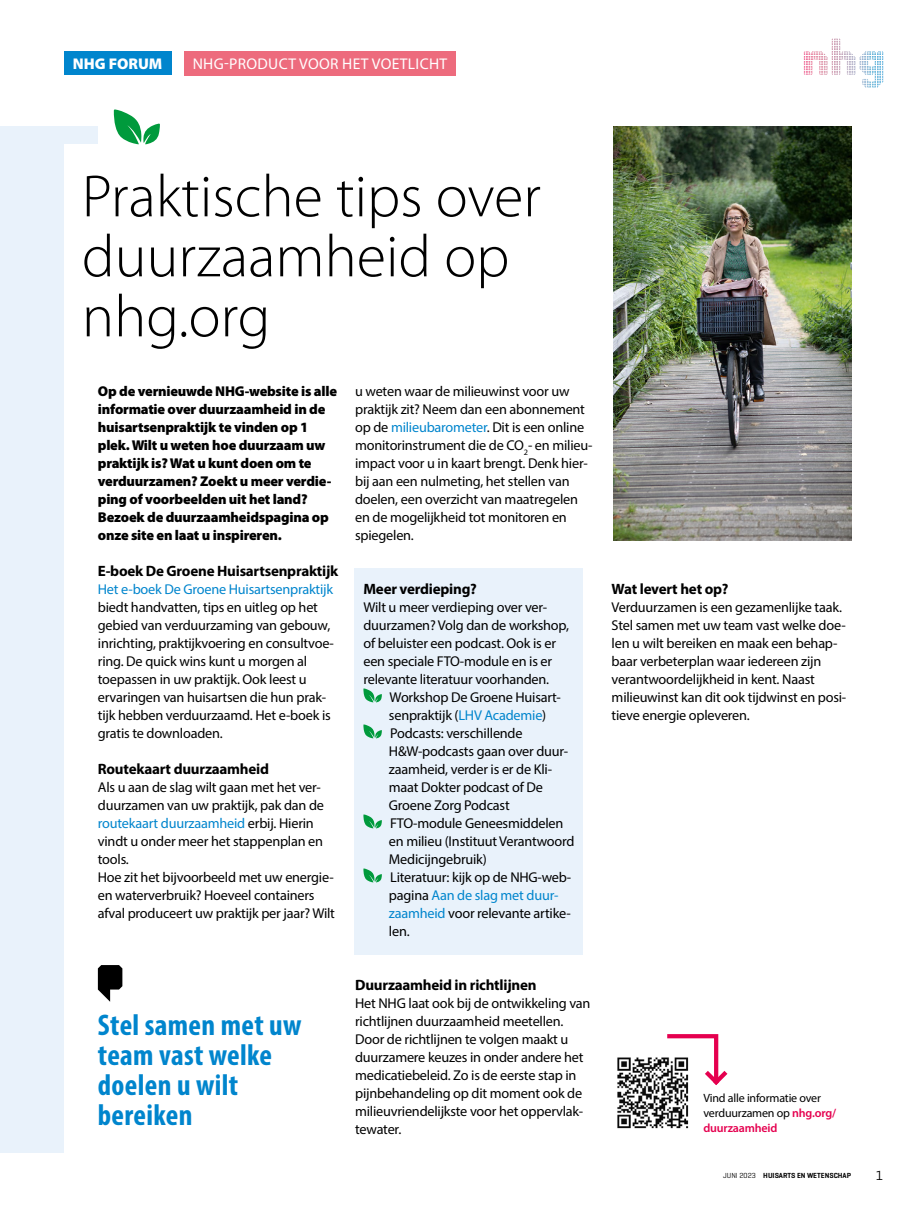
<style>
.page{position:relative;width:915px;height:1212px;background:#fff}
.page>*{position:absolute;margin:0;border:0;box-sizing:border-box;transform-origin:0 0}
.Title_x{font:300 60px/60px "Myriad Pro";color:#000}
.Eyecatcher_blauw{font:30px/30px "Myriad Variable Concept";letter-spacing:.01em;color:#0085cd}
.Category_x{font:15.6px "Myriad Pro";letter-spacing:.02em;color:#fff}
.t1{font:900 15.6px "Myriad Pro";color:#fff}
.SectionHeading_1_x{font:700 15px "Myriad Pro";letter-spacing:-.015em;color:#000}
.Para_x{font:14.25px/18px "Myriad Pro";letter-spacing:-.015em;color:#000}
.List_unordered_1_x{font:14.25px/18px "Myriad Pro";letter-spacing:-.015em;color:#000}
.Trailer{font:900 14.25px/18px "Myriad Pro";letter-spacing:-.015em;color:#000}
.t2{font:13.5px "Geogrotesque";color:#000}
.Source_x{font:12px/15px "Myriad Pro";letter-spacing:-.015em;color:#000}
.t3{font:600 7.5px "Geogrotesque";color:#000}
.t4{font:7.5px "Geogrotesque";color:#000}
.s1{color:#0085cd}
.s2{font-weight:600;color:#e5004f}
.s3{font-weight:400}
</style>
<div class="page">
<div style="left:0;top:126px;width:850px;height:1026px;background:#e9f2fb"></div>
<svg style="left:804px;top:39px;width:79px;height:13px"></svg>
<div style="left:184px;top:51px;width:272px;height:24px;background:#ed6b7d"></div>
<div style="left:64px;top:110px;width:786px;height:1042px;background:#fff"></div>
<div style="left:64px;top:126px;width:34px;height:17px;background:#e9f2fb"></div>
<div style="left:64px;top:51px;width:107px;height:24px;background:#0085cd"></div>
<img style="left:617px;top:1057px;width:72px;height:72px">
<svg style="left:662px;top:1034px;width:65px;height:51px"></svg>
<svg style="left:98px;top:965px;width:24px;height:37px"></svg>
<img style="left:613px;top:126px;width:237px;height:414px">
<svg style="left:114px;top:109px;width:46px;height:35px"></svg>
<div style="left:355px;top:568px;width:228px;height:387px;background:#e9f2fb"></div>
<svg style="left:363px;top:688px;width:19px;height:14px"></svg>
<svg style="left:363px;top:724px;width:19px;height:14px"></svg>
<svg style="left:363px;top:814px;width:19px;height:14px"></svg>
<svg style="left:363px;top:868px;width:19px;height:14px"></svg>
<p class="t1" style="left:73px;top:54px;width:91px">NHG FORUM</p>
<p class="Category_x" style="left:193px;top:54px;width:256px">NHG-PRODUCT VOOR HET VOETLICHT</p>
<p class="Title_x" style="left:82px;top:167px;width:460px">Praktische tips over duurzaamheid op nhg.org</p>
<p class="Trailer" style="left:98px;top:383px;width:240px">Op de vernieuwde NHG-website is alle informatie over duurzaamheid in de huisartsenpraktijk te vinden op 1 plek. Wilt u weten hoe duurzaam uw praktijk is? Wat u kunt doen om te verduurzamen? Zoekt u meer verdie&shy;ping of voorbeelden uit het land?<br>Bezoek de duurzaamheidspagina op onze site en laat u inspireren.</p>
<p class="SectionHeading_1_x" style="left:98px;top:561px;width:242px">E-boek De Groene Huisartsenpraktijk</p>
<p class="Para_x" style="left:98px;top:580px;width:237px"><span class="s1">Het e-boek De Groene Huisartsenpraktijk </span>biedt handvatten, tips en uitleg op het gebied van verduurzaming van gebouw, inrichting, praktijkvoering en consultvoe&shy;ring. De quick wins kunt u morgen al toepassen in uw praktijk. Ook leest u ervaringen van huisartsen die hun prak&shy;tijk hebben verduurzaamd. Het e-boek is gratis te downloaden.</p>
<p class="SectionHeading_1_x" style="left:98px;top:759px;width:173px">Routekaart duurzaamheid</p>
<p class="Para_x" style="left:98px;top:778px;width:228px">Als u aan de slag wilt gaan met het ver&shy;duurzamen van uw praktijk, pak dan de <span class="s1">routekaart duurzaamheid</span> erbij. Hierin vindt u onder meer het stappenplan en tools.</p>
<p class="Para_x" style="left:98px;top:868px;width:238px">Hoe zit het bijvoorbeeld met uw energie&shy;en waterverbruik? Hoeveel containers afval produceert uw praktijk per jaar? Wilt</p>
<p class="Para_x" style="left:355px;top:382px;width:239px">u weten waar de milieuwinst voor uw praktijk zit? Neem dan een abonnement op de <span class="s1">milieubarometer</span>. Dit is een online monitorinstrument die de CO<sub>2</sub>- en milieu&shy;impact voor u in kaart brengt. Denk hier&shy;bij aan een nulmeting, het stellen van doelen, een overzicht van maatregelen en de mogelijkheid tot monitoren en spiegelen.</p>
<p class="SectionHeading_1_x" style="left:363px;top:579px;width:115px">Meer verdieping?</p>
<p class="Para_x" style="left:363px;top:598px;width:207px">Wilt u meer verdieping over ver&shy;duurzamen? Volg dan de workshop, of beluister een podcast. Ook is er een speciale FTO-module en is er relevante literatuur voorhanden.</p>
<p class="List_unordered_1_x" style="left:389px;top:688px;width:173px">Workshop De Groene Huisart&shy;senpraktijk (<span class="s1">LHV Academie</span>)</p>
<p class="List_unordered_1_x" style="left:389px;top:724px;width:181px">Podcasts: verschillende<br>H&amp;W-podcasts gaan over duur&shy;zaamheid, verder is er de Kli&shy;maat Dokter podcast of De<br>Groene Zorg Podcast</p>
<p class="List_unordered_1_x" style="left:389px;top:814px;width:187px">FTO-module Geneesmiddelen en milieu (Instituut Verantwoord<br>Medicijngebruik)</p>
<p class="List_unordered_1_x" style="left:389px;top:868px;width:184px">Literatuur: kijk op de NHG-web&shy;pagina <span class="s1">Aan de slag met duur&shy;zaamheid</span> voor relevante artike&shy;len.</p>
<p class="Eyecatcher_blauw" style="left:98px;top:1010px;width:205px">Stel samen met uw team vast welke doelen u wilt bereiken</p>
<p class="SectionHeading_1_x" style="left:355px;top:975px;width:183px">Duurzaamheid in richtlijnen</p>
<p class="Para_x" style="left:355px;top:994px;width:237px">Het NHG laat ook bij de ontwikkeling van richtlijnen duurzaamheid meetellen.<br>Door de richtlijnen te volgen maakt u duurzamere keuzes in onder andere het medicatiebeleid. Zo is de eerste stap in pijnbehandeling op dit moment ook de milieuvriendelijkste voor het oppervlak&shy;tewater.</p>
<p class="SectionHeading_1_x" style="left:611px;top:579px;width:118px">Wat levert het op?</p>
<p class="Para_x" style="left:611px;top:598px;width:236px">Verduurzamen is een gezamenlijke taak.<br>Stel samen met uw team vast welke doe&shy;len u wilt bereiken en maak een behap&shy;baar verbeterplan waar iedereen zijn verantwoordelijkheid in kent. Naast milieuwinst kan dit ook tijdwinst en posi&shy;tieve energie opleveren.</p>
<p class="Source_x" style="left:703px;top:1090px;width:134px">Vind alle informatie over verduurzamen op <span class="s2">nhg.org/ duurzaamheid</span></p>
<p class="t4" style="left:715px;top:1171px;width:42px">MAAND 0 00</p>
<p class="t2" style="left:875px;top:1166px;width:9px">1</p>
<p class="t3" style="left:722px;top:1171px;width:129px"><span class="s3">JUN I 2023</span> HUISARTS EN WETENSCHAP</p>
</div>
